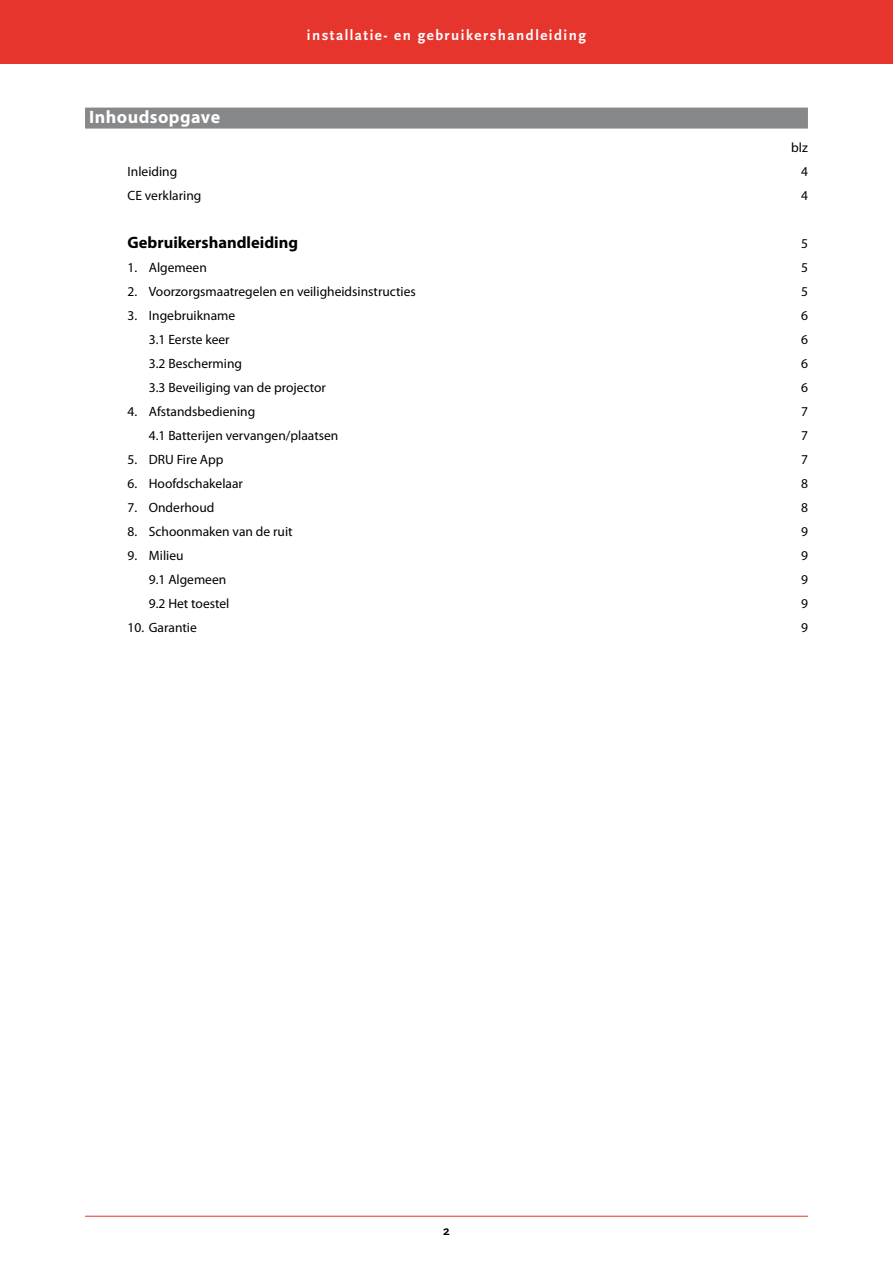
<style>
.page{position:relative;width:893px;height:1263px;background:#fff}
.page>*{position:absolute;margin:0;border:0;box-sizing:border-box;transform-origin:0 0}
.t1{font:700 18px "Myriad Pro";letter-spacing:.025em;color:#fff}
.t2{font:700 16.5px "Myriad Pro";color:#000}
.t3{font:700 15px "Scala Sans";letter-spacing:.1em;color:#fff}
.t4{font:13.5px "Myriad Pro";color:#000}
.t5{font:700 13.5px "Scala Sans";color:#000}
</style>
<div class="page">
<div style="left:85px;top:108px;width:723px;height:21px;background:#87888a"></div>
<div style="left:0;top:0;width:893px;height:64px;background:#e5352c"></div>
<hr style="left:85px;top:1216px;width:723px;height:1px;background:#e5352c">
<h1 class="t1" style="left:89px;top:105px;width:132px">Inhoudsopgave</h1>
<p class="t3" style="left:307px;top:27px;width:281px">installatie- en gebruikershandleiding</p>
<p class="t4" style="left:791px;top:139px;width:18px">blz</p>
<p class="t4" style="left:128px;top:163px;width:51px">Inleiding</p>
<p class="t4" style="left:801px;top:163px;width:8px">4</p>
<p class="t4" style="left:128px;top:187px;width:75px">CE verklaring</p>
<p class="t4" style="left:801px;top:187px;width:8px">4</p>
<p class="t2" style="left:128px;top:231px;width:172px">Gebruikershandleiding</p>
<p class="t4" style="left:801px;top:235px;width:8px">5</p>
<p class="t4" style="left:128px;top:259px;width:81px">1. Algemeen</p>
<p class="t4" style="left:801px;top:259px;width:8px">5</p>
<p class="t4" style="left:128px;top:283px;width:290px">2. Voorzorgsmaatregelen en veiligheidsinstructies</p>
<p class="t4" style="left:801px;top:283px;width:8px">5</p>
<p class="t4" style="left:128px;top:307px;width:109px">3. Ingebruikname</p>
<p class="t4" style="left:801px;top:307px;width:8px">6</p>
<p class="t4" style="left:149px;top:331px;width:82px">3.1 Eerste keer</p>
<p class="t4" style="left:801px;top:331px;width:8px">6</p>
<p class="t4" style="left:149px;top:355px;width:95px">3.2 Bescherming</p>
<p class="t4" style="left:801px;top:355px;width:8px">6</p>
<p class="t4" style="left:149px;top:379px;width:179px">3.3 Beveiliging van de projector</p>
<p class="t4" style="left:801px;top:379px;width:8px">6</p>
<p class="t4" style="left:128px;top:403px;width:129px">4. Afstandsbediening</p>
<p class="t4" style="left:801px;top:403px;width:8px">7</p>
<p class="t4" style="left:149px;top:427px;width:191px">4.1 Batterijen vervangen/plaatsen</p>
<p class="t4" style="left:801px;top:427px;width:8px">7</p>
<p class="t4" style="left:128px;top:451px;width:97px">5. DRU Fire App</p>
<p class="t4" style="left:801px;top:451px;width:8px">7</p>
<p class="t4" style="left:128px;top:475px;width:117px">6. Hoofdschakelaar</p>
<p class="t4" style="left:801px;top:475px;width:8px">8</p>
<p class="t4" style="left:128px;top:499px;width:88px">7. Onderhoud</p>
<p class="t4" style="left:801px;top:499px;width:8px">8</p>
<p class="t4" style="left:128px;top:523px;width:167px">8. Schoonmaken van de ruit</p>
<p class="t4" style="left:801px;top:523px;width:8px">9</p>
<p class="t4" style="left:128px;top:547px;width:57px">9. Milieu</p>
<p class="t4" style="left:801px;top:547px;width:8px">9</p>
<p class="t4" style="left:149px;top:571px;width:79px">9.1 Algemeen</p>
<p class="t4" style="left:801px;top:571px;width:8px">9</p>
<p class="t4" style="left:149px;top:595px;width:82px">9.2 Het toestel</p>
<p class="t4" style="left:801px;top:595px;width:8px">9</p>
<p class="t4" style="left:128px;top:619px;width:71px">10. Garantie</p>
<p class="t4" style="left:801px;top:619px;width:8px">9</p>
<p class="t5" style="left:443px;top:1223px;width:8px">2</p>
</div>
